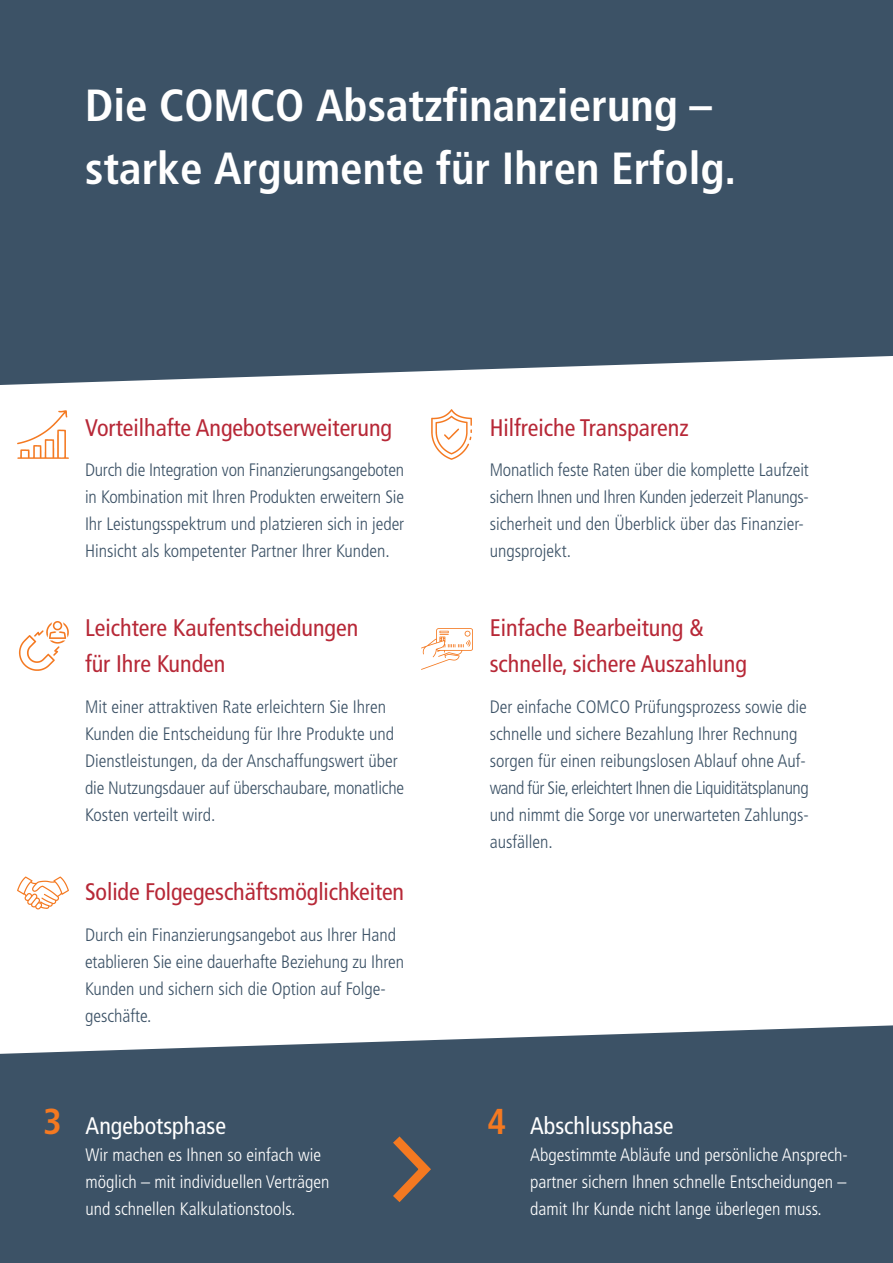
<style>
.page{position:relative;width:893px;height:1263px;background:#fff}
.page>*{position:absolute;margin:0;border:0;box-sizing:border-box;transform-origin:0 0}
.t1{font:700 condensed 45px/63px "Frutiger";color:#fff}
.t2{font:condensed 24px/36px "Frutiger";color:#b72837}
.t3{font:condensed 24px "Frutiger";color:#fff}
.t4{font:300 condensed 18px/27px "Frutiger";color:#3c5266}
.t5{font:300 condensed 18px/27px "Frutiger";color:#fff}
.s1{font-weight:700;font-size:36px;color:#f47921}
</style>
<div class="page">
<div style="left:0;top:0;width:892px;height:385px;background:#3c5266"></div>
<div style="left:0;top:1025px;width:892px;height:238px;background:#3c5266"></div>
<svg style="left:383px;top:1127px;width:54px;height:85px;background:#59585a"></svg>
<img style="left:18px;top:410px;width:50px;height:49px">
<img style="left:431px;top:409px;width:41px;height:51px">
<img style="left:18px;top:621px;width:50px;height:50px">
<img style="left:18px;top:876px;width:50px;height:34px">
<img style="left:421px;top:628px;width:51px;height:42px">
<h1 class="t1" style="left:85px;top:78px;width:653px">Die COMCO Absatzfinanzierung – starke Argumente für Ihren Erfolg.</h1>
<h2 class="t2" style="left:85px;top:411px;width:309px">Vorteilhafte Angebotserweiterung</h2>
<p class="t4" style="left:85px;top:458px;width:321px;text-align:justify">Durch die Integration von Finanzierungsangeboten in Kombination mit Ihren Produkten erweitern Sie Ihr Leistungsspektrum und platzieren sich in jeder Hinsicht als kompetenter Partner Ihrer Kunden.</p>
<h2 class="t2" style="left:85px;top:612px;width:275px">Leichtere Kaufentscheidungen für Ihre Kunden</h2>
<p class="t4" style="left:85px;top:695px;width:321px">Mit einer attraktiven Rate erleichtern Sie Ihren Kunden die Entscheidung für Ihre Produkte und Dienstleistungen, da der Anschaffungswert über die Nutzungsdauer auf überschaubare, monatliche Kosten verteilt wird.</p>
<h2 class="t2" style="left:85px;top:876px;width:321px">Solide Folgegeschäftsmöglichkeiten</h2>
<p class="t4" style="left:85px;top:922px;width:321px">Durch ein Finanzierungsangebot aus Ihrer Hand etablieren Sie eine dauerhafte Beziehung zu Ihren Kunden und sichern sich die Option auf Folge&shy;geschäfte.</p>
<h2 class="t3" style="left:43px;top:1116px;width:184px"><span class="s1">3</span> Angebotsphase</h2>
<p class="t5" style="left:86px;top:1143px;width:245px">Wir machen es Ihnen so einfach wie möglich – mit individuellen Verträgen und schnellen Kalkulationstools.</p>
<h2 class="t2" style="left:490px;top:411px;width:201px">Hilfreiche Transparenz</h2>
<p class="t4" style="left:490px;top:458px;width:321px">Monatlich feste Raten über die komplette Laufzeit sichern Ihnen und Ihren Kunden jederzeit Planungs&shy;sicherheit und den Überblick über das Finanzier&shy;ungsprojekt.</p>
<h2 class="t2" style="left:490px;top:612px;width:259px">Einfache Bearbeitung &amp; schnelle, sichere Auszahlung</h2>
<p class="t4" style="left:490px;top:695px;width:321px">Der einfache COMCO Prüfungsprozess sowie die schnelle und sichere Bezahlung Ihrer Rechnung sorgen für einen reibungslosen Ablauf ohne Auf&shy;wand für Sie, erleichtert Ihnen die Liquiditätsplanung und nimmt die Sorge vor unerwarteten Zahlungs&shy;ausfällen.</p>
<h2 class="t3" style="left:487px;top:1116px;width:188px"><span class="s1">4</span> Abschlussphase</h2>
<p class="t5" style="left:530px;top:1143px;width:319px;text-align:justify">Abgestimmte Abläufe und persönliche Ansprech&shy;partner sichern Ihnen schnelle Entscheidungen – damit Ihr Kunde nicht lange überlegen muss.</p>
</div>
